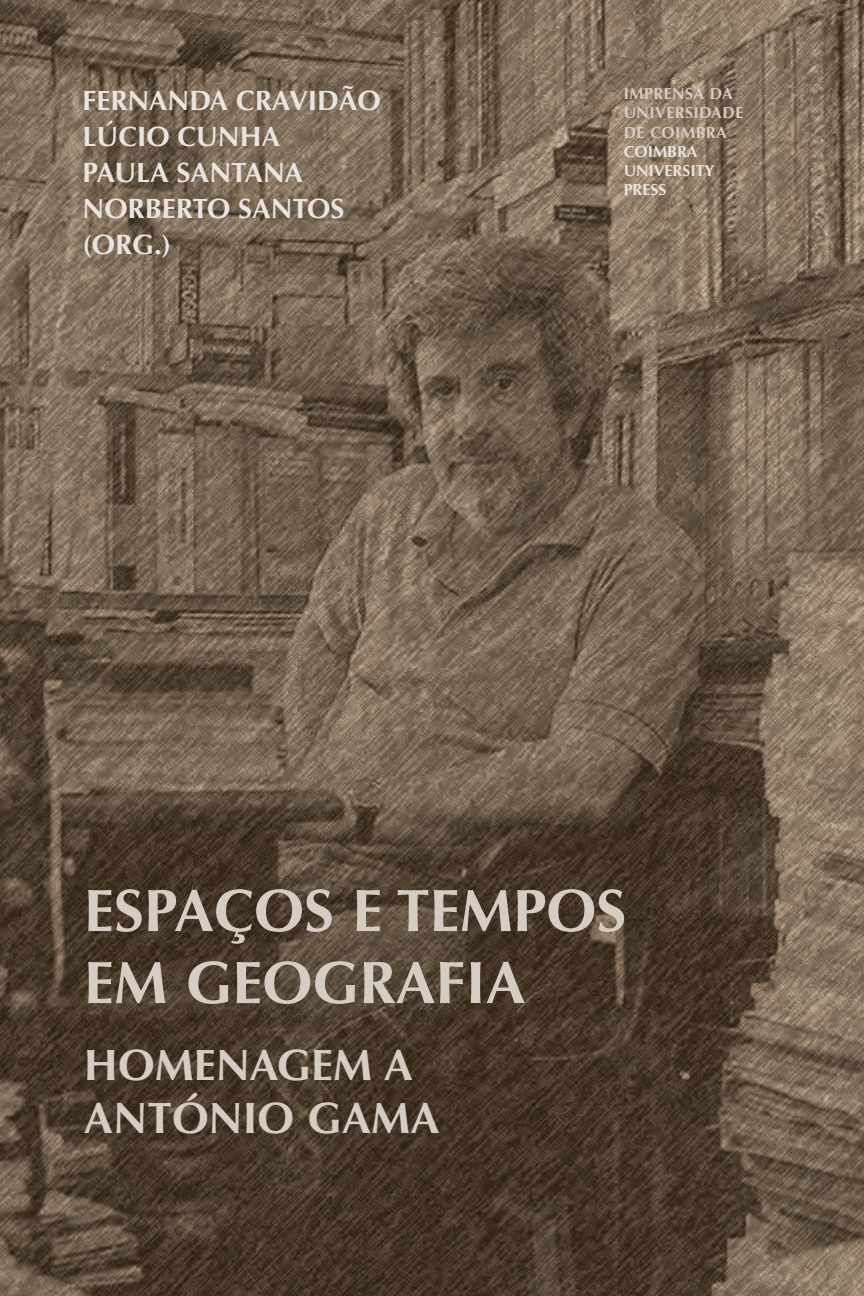
<style>
.page{position:relative;width:864px;height:1296px;background:#fff}
.page>*{position:absolute;margin:0;border:0;box-sizing:border-box;transform-origin:0 0}
.t1{font:700 60px/72px "Optima";color:#d5ccc3}
.t2{font:700 44px/52.8px "Optima";color:#d5ccc3}
.t3{font:700 28px/36px "Optima";color:#e9e4df}
.t4{font:700 16px/19.2px "Optima";letter-spacing:.03em;color:#d5ccc3}
.s1{color:#e9e4df}
</style>
<div class="page">
<img style="left:0;top:0;width:864px;height:1296px">
<p class="t3" style="left:83px;top:83px;width:300px">FERNANDA CRAVIDÃO<br>LÚCIO CUNHA<br>PAULA SANTANA<br>NORBERTO SANTOS (ORG.)</p>
<p class="t4" style="left:624px;top:84px;width:121px">IMPRENSA DA<br>UNIVERSIDADE<br>DE COIMBRA<br><span class="s1">COIMBRA<br>UNIVERSITY<br>PRESS</span></p>
<p class="t1" style="left:84px;top:875px;width:544px">ESPAÇOS E TEMPOS<br>EM GEOGRAFIA</p>
<p class="t2" style="left:84px;top:1040px;width:357px">HOMENAGEM A<br>ANTÓNIO GAMA</p>
</div>
